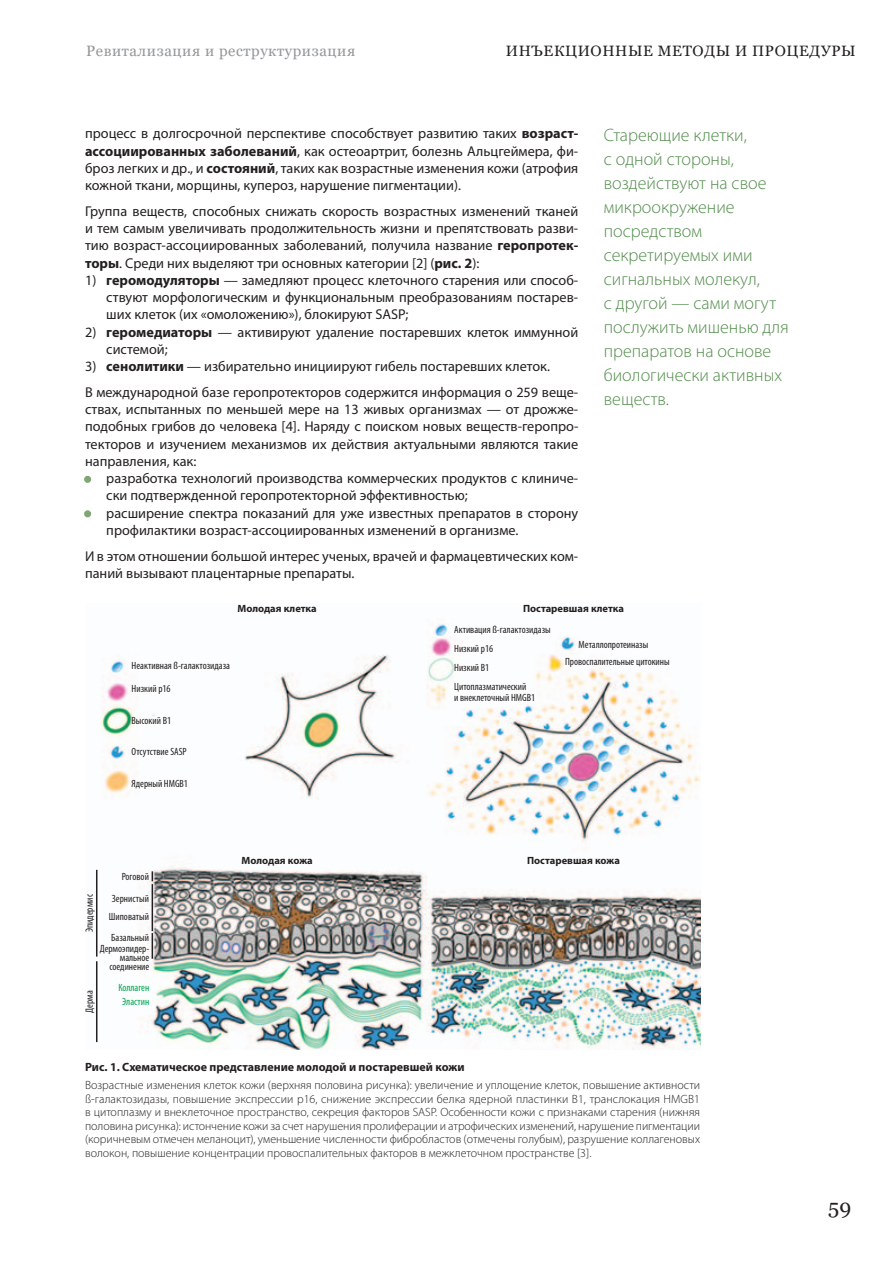
<style>
.page{position:relative;width:893px;height:1263px;background:#fff}
.page>*{position:absolute;margin:0;border:0;box-sizing:border-box;transform-origin:0 0}
.t1{font:21px "Georgia";color:#231f20}
.t2{font:300 18px/24px "Myriad Pro";color:#528c4b}
.t3{font:15px "Georgia";letter-spacing:.04em;color:#939598}
.t4{font:15px "Georgia";letter-spacing:.04em;color:#231f20}
.t5{font:14.25px/17.2px "Myriad Pro";color:#231f20}
.t6{font:300 12px/13.5px "Myriad Pro";color:#231f20;text-align:justify}
.t7{font:700 12px "Myriad Pro";color:#231f20}
.t8{font:condensed 10.5px/19px "Myriad Pro";color:#231f20;text-align:right}
.t9{font:700 10.5px "Myriad Pro";color:#231f20}
.t10{font:condensed 10.5px/13.5px "Myriad Pro";color:#00a54f;text-align:center}
.s1{font-weight:700}
.s2{font-weight:900;color:#82a577}
</style>
<div class="page">
<img style="left:96px;top:624px;width:604px;height:426px">
<hr style="left:96px;top:870px;width:1px;height:86px;background:#231f20">
<hr style="left:152px;top:884px;width:1px;height:47px;background:#231f20">
<svg style="left:152px;top:933px;width:1px;height:26px"></svg>
<hr style="left:96px;top:961px;width:1px;height:81px;background:#231f20">
<p class="t3" style="left:86px;top:42px;width:271px">Ревитализация и реструктуризация</p>
<p class="t4" style="left:506px;top:42px;width:351px">ИНЪЕКЦИОННЫЕ МЕТОДЫ И ПРОЦЕДУРЫ</p>
<p class="t5" style="left:85px;top:126px;width:495px;text-align:justify">процесс в долгосрочной перспективе способствует развитию таких <span class="s1">возраст&shy;ассоциированных заболеваний</span>, как остеоартрит, болезнь Альцгеймера, фи&shy;броз легких и др., и <span class="s1">состояний</span>, таких как возрастные изменения кожи (атрофия кожной ткани, морщины, купероз, нарушение пигментации).</p>
<p class="t5" style="left:85px;top:204px;width:495px;text-align:justify">Группа веществ, способных снижать скорость возрастных изменений тканей и тем самым увеличивать продолжительность жизни и препятствовать разви&shy;тию возраст-ассоциированных заболеваний, получила название <span class="s1">геропротек&shy;торы</span>. Среди них выделяют три основных категории [2] (<span class="s1">рис. 2</span>):</p>
<p class="t5" style="left:106px;top:273px;width:473px;text-align:justify;text-indent:-21px">1) <span class="s1">геромодуляторы</span> — замедляют процесс клеточного старения или способ&shy;ствуют морфологическим и функциональным преобразованиям постарев&shy;ших клеток (их «омоложению»), блокируют SASP;</p>
<p class="t5" style="left:106px;top:324px;width:473px;text-indent:-21px">2) <span class="s1">геромедиаторы</span> — активируют удаление постаревших клеток иммунной системой;</p>
<p class="t5" style="left:85px;top:355px;width:495px;line-height:25.8px">3) <span class="s1">сенолитики</span> — избирательно инициируют гибель постаревших клеток.<br>В международной базе геропротекторов содержится информация о 259 веще-</p>
<p class="t5" style="left:85px;top:402px;width:495px;text-align:justify">ствах, испытанных по меньшей мере на 13 живых организмах — от дрожже&shy;подобных грибов до человека [4]. Наряду с поиском новых веществ-геропро&shy;текторов и изучением механизмов их действия актуальными являются такие направления, как:</p>
<p class="t5" style="left:106px;top:471px;width:473px;text-indent:-21px"><span class="s2">•</span> разработка технологий производства коммерческих продуктов с клиниче&shy;ски подтвержденной геропротекторной эффективностью;</p>
<p class="t5" style="left:106px;top:505px;width:473px;text-indent:-21px"><span class="s2">•</span> расширение спектра показаний для уже известных препаратов в сторону профилактики возраст-ассоциированных изменений в организме.</p>
<p class="t5" style="left:85px;top:548px;width:495px">И в этом отношении большой интерес ученых, врачей и фармацевтических ком&shy;паний вызывают плацентарные препараты.</p>
<p class="t2" style="left:604px;top:125px;width:186px">Стареющие клетки,<br>с одной стороны, воздействуют на свое микроокружение посредством секретируемых ими сигнальных молекул,<br>с другой — сами могут послужить мишенью для препаратов на основе биологически активных веществ.</p>
<p class="t8" style="left:132px;top:656px;width:100px">Неактивная ß-галактозидаза</p>
<p class="t8" style="left:132px;top:680px;width:41px">Низкий p16</p>
<p class="t8" style="left:132px;top:711px;width:41px">Высокий B1</p>
<p class="t8" style="left:132px;top:743px;width:57px">Отсутствие SASP</p>
<p class="t8" style="left:132px;top:775px;width:58px">Ядерный HMGB1</p>
<p class="t9" style="left:237px;top:604px;width:81px">Молодая клетка</p>
<p class="t9" style="left:523px;top:604px;width:103px">Постаревшая клетка</p>
<p class="t8" style="left:454px;top:621px;width:98px;text-align:left">Активация ß-галактозидазы<br>Низкий p16<br>Низкий B1<br>Цитоплазматический</p>
<p class="t8" style="left:454px;top:688px;width:83px">и внеклеточный HMGB1</p>
<p class="t8" style="left:579px;top:636px;width:71px">Металлопротеиназы</p>
<p class="t8" style="left:565px;top:653px;width:106px">Провоспалительные цитокины</p>
<p class="t8" style="left:81px;top:932px;width:39px;rotate:-90deg">Эпидермис</p>
<p class="t8" style="left:112px;top:866px;width:39px;line-height:22.4px">Роговой<br>Зернистый</p>
<p class="t8" style="left:109px;top:907px;width:42px;line-height:20.5px;text-align:left">Шиповатый<br>Базальный</p>
<p class="t8" style="left:100px;top:945px;width:51px;line-height:9px">Дермоэпидер&shy;мальное соединение</p>
<p class="t8" style="left:81px;top:1013px;width:24px;rotate:-90deg">Дерма</p>
<p class="t10" style="left:118px;top:982px;width:32px">Коллаген<br>Эластин</p>
<p class="t9" style="left:242px;top:857px;width:73px">Молодая кожа</p>
<p class="t9" style="left:527px;top:857px;width:94px">Постаревшая кожа</p>
<p class="t7" style="left:85px;top:1063px;width:381px">Рис. 1. Схематическое представление молодой и постаревшей кожи</p>
<p class="t6" style="left:85px;top:1079px;width:617px">Возрастные изменения клеток кожи (верхняя половина рисунка): увеличение и уплощение клеток, повышение активности ß-галактозидазы, повышение экспрессии p16, снижение экспрессии белка ядерной пластинки В1, транслокация HMGB1 в цитоплазму и внеклеточное пространство, секреция факторов SASP. Особенности кожи с признаками старения (нижняя половина рисунка): истончение кожи за счет нарушения пролиферации и атрофических изменений, нарушение пигментации (коричневым отмечен меланоцит), уменьшение численности фибробластов (отмечены голубым), разрушение коллагеновых волокон, повышение концентрации провоспалительных факторов в межклеточном пространстве [3].</p>
<h1 class="t1" style="left:828px;top:1195px;width:24px">59</h1>
</div>
